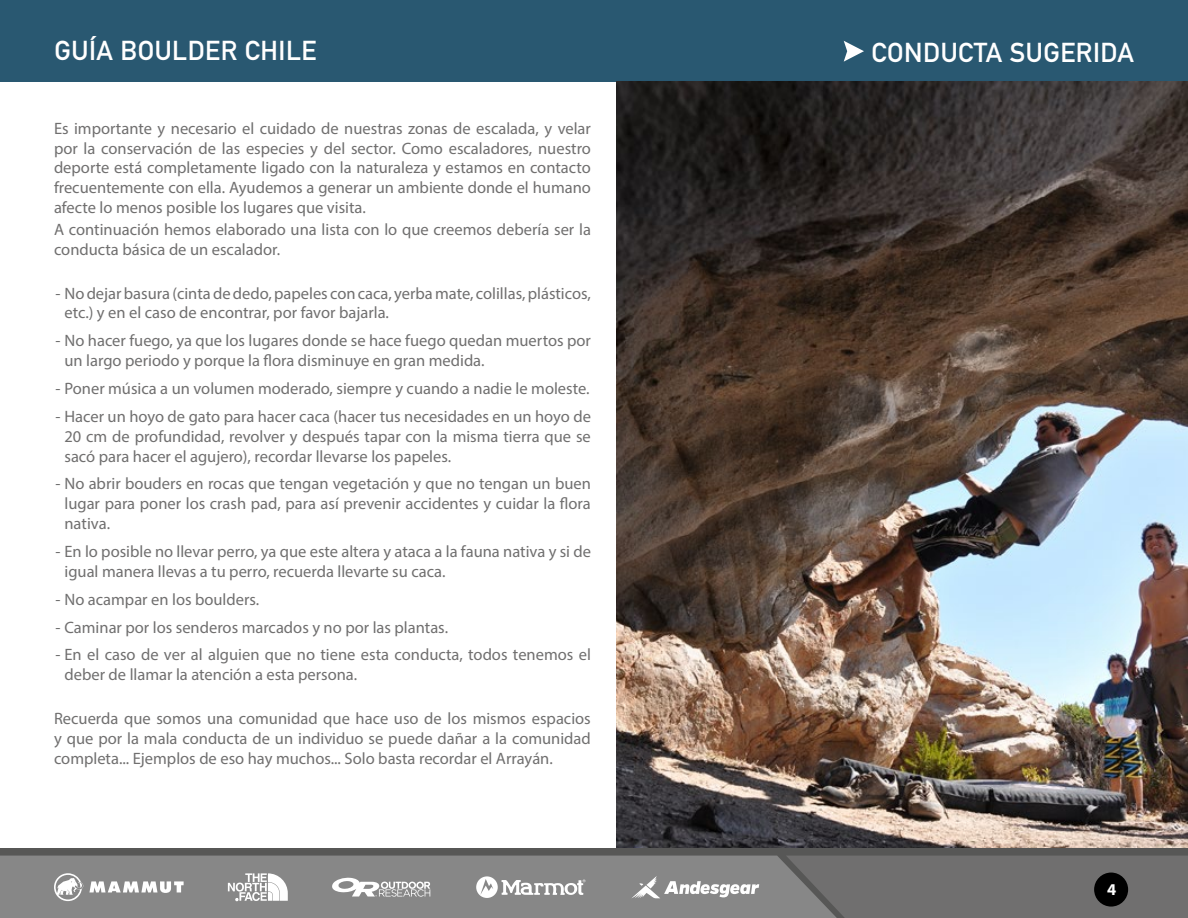
<style>
.page{position:relative;width:1188px;height:918px;background:#fff}
.page>*{position:absolute;margin:0;border:0;box-sizing:border-box;transform-origin:0 0}
.t1{font:700 27px "DIN Alternate";letter-spacing:.02em;color:#fff}
.t2{font:16.5px/19.8px "Myriad Pro";color:#706f6f}
.t3{font:700 16.5px "Myriad Pro";color:#fff}
</style>
<div class="page">
<div style="left:0;top:0;width:1188px;height:81px;background:#295871"></div>
<svg style="left:844px;top:41px;width:20px;height:21px"></svg>
<img style="left:616px;top:81px;width:572px;height:768px">
<div style="left:0;top:849px;width:1188px;height:69px;background:#575756"></div>
<div style="left:0;top:856px;width:786px;height:62px;background:#878787"></div>
<svg style="left:786px;top:856px;width:402px;height:62px"></svg>
<svg style="left:89px;top:881px;width:95px;height:12px"></svg>
<svg style="left:54px;top:873px;width:29px;height:28px"></svg>
<svg style="left:631px;top:876px;width:128px;height:22px"></svg>
<div style="left:1094px;top:873px;width:34px;height:34px;background:#000;border-radius:50%"></div>
<svg style="left:228px;top:873px;width:60px;height:28px"></svg>
<svg style="left:330px;top:877px;width:100px;height:20px"></svg>
<svg style="left:476px;top:876px;width:110px;height:22px"></svg>
<h1 class="t1" style="left:55px;top:30px;width:264px">GUÍA BOULDER CHILE</h1>
<h1 class="t1" style="left:872px;top:32px;width:264px">CONDUCTA SUGERIDA</h1>
<p class="t2" style="left:54px;top:118px;width:538px;text-align:justify">Es importante y necesario el cuidado de nuestras zonas de escalada, y velar por la conservación de las especies y del sector. Como escaladores, nuestro deporte está completamente ligado con la naturaleza y estamos en contacto frecuentemente con ella. Ayudemos a generar un ambiente donde el humano afecte lo menos posible los lugares que visita.</p>
<p class="t2" style="left:54px;top:219px;width:538px">A continuación hemos elaborado una lista con lo que creemos debería ser la conducta básica de un escalador.</p>
<p class="t2" style="left:64px;top:283px;width:528px;text-indent:-9px">- No dejar basura (cinta de dedo, papeles con caca, yerba mate, colillas, plásticos, etc.) y en el caso de encontrar, por favor bajarla.</p>
<p class="t2" style="left:64px;top:331px;width:528px;text-indent:-9px">- No hacer fuego, ya que los lugares donde se hace fuego quedan muertos por un largo periodo y porque la flora disminuye en gran medida.</p>
<p class="t2" style="left:56px;top:378px;width:536px">- Poner música a un volumen moderado, siempre y cuando a nadie le moleste.</p>
<p class="t2" style="left:64px;top:406px;width:528px;text-align:justify;text-indent:-9px">- Hacer un hoyo de gato para hacer caca (hacer tus necesidades en un hoyo de 20 cm de profundidad, revolver y después tapar con la misma tierra que se sacó para hacer el agujero), recordar llevarse los papeles.</p>
<p class="t2" style="left:64px;top:474px;width:528px;text-align:justify;text-indent:-9px">- No abrir bouders en rocas que tengan vegetación y que no tengan un buen lugar para poner los crash pad, para así prevenir accidentes y cuidar la flora nativa.</p>
<p class="t2" style="left:64px;top:541px;width:528px;text-indent:-9px">- En lo posible no llevar perro, ya que este altera y ataca a la fauna nativa y si de igual manera llevas a tu perro, recuerda llevarte su caca.</p>
<p class="t2" style="left:56px;top:589px;width:205px">- No acampar en los boulders.</p>
<p class="t2" style="left:56px;top:617px;width:394px">- Caminar por los senderos marcados y no por las plantas.</p>
<p class="t2" style="left:64px;top:645px;width:528px;text-indent:-9px">- En el caso de ver al alguien que no tiene esta conducta, todos tenemos el deber de llamar la atención a esta persona.</p>
<p class="t2" style="left:54px;top:708px;width:538px;text-align:justify">Recuerda que somos una comunidad que hace uso de los mismos espacios y que por la mala conducta de un individuo se puede dañar a la comunidad completa... Ejemplos de eso hay muchos... Solo basta recordar el Arrayán.</p>
<p class="t3" style="left:1107px;top:878px;width:11px">4</p>
</div>
